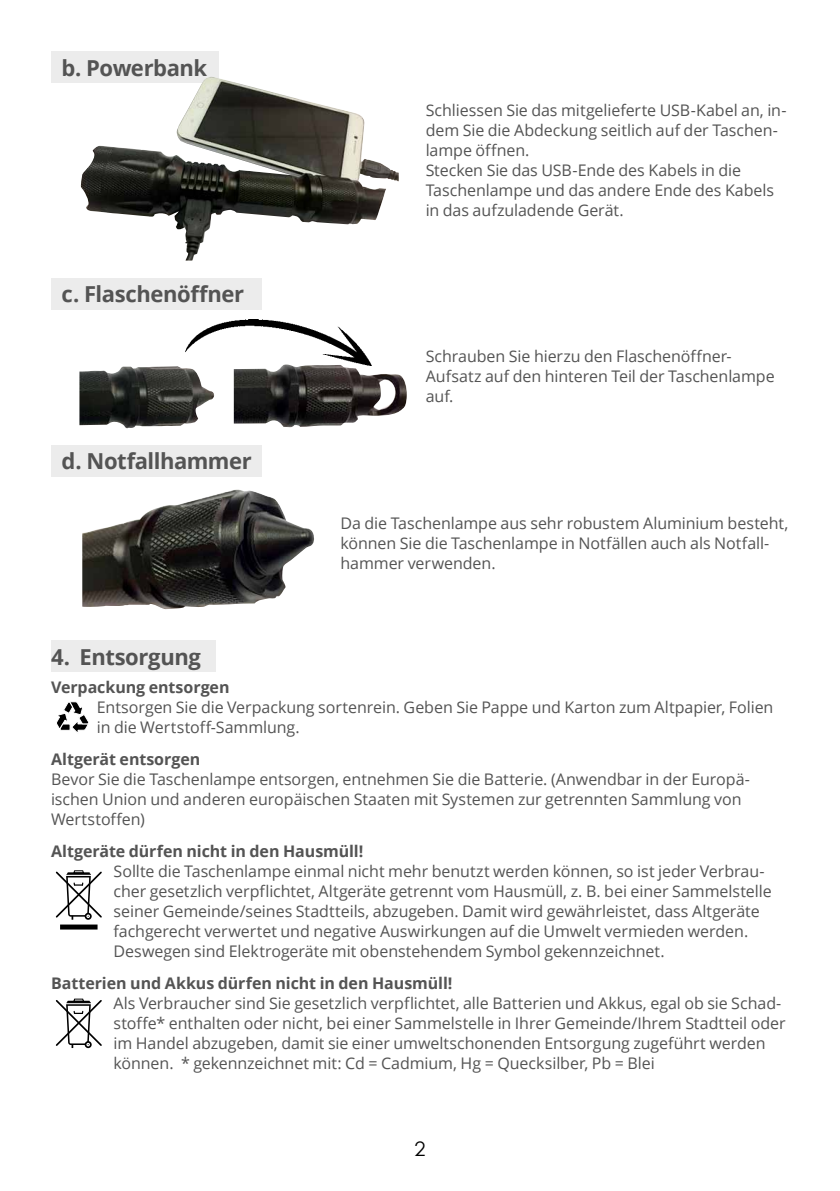
<style>
.page{position:relative;width:840px;height:1191px;background:#fff}
.page>*{position:absolute;margin:0;border:0;box-sizing:border-box;transform-origin:0 0}
.t1{font:700 22px "Open Sans";letter-spacing:-.02em;color:#545454}
.t2{font:20px "Century Gothic";color:#000}
.t3{font:16px/20px "Open Sans";letter-spacing:-.005em;color:#545454}
.t4{font:700 16px "Open Sans";letter-spacing:-.005em;color:#545454}
</style>
<div class="page">
<div style="left:51px;top:640px;width:164px;height:31px;background:#ececec"></div>
<div style="left:51px;top:445px;width:210px;height:31px;background:#ececec"></div>
<div style="left:51px;top:51px;width:167px;height:31px;background:#ececec"></div>
<div style="left:51px;top:278px;width:210px;height:31px;background:#ececec"></div>
<img style="left:185px;top:319px;width:186px;height:45px">
<img style="left:234px;top:364px;width:172px;height:63px">
<img style="left:79px;top:366px;width:135px;height:62px">
<img style="left:82px;top:489px;width:232px;height:121px">
<img style="left:80px;top:77px;width:212px;height:183px">
<svg style="left:57px;top:701px;width:32px;height:31px"></svg>
<svg style="left:55px;top:870px;width:47px;height:49px"></svg>
<div style="left:60px;top:924px;width:37px;height:5px;background:#000"></div>
<svg style="left:55px;top:998px;width:47px;height:50px"></svg>
<h1 class="t1" style="left:62px;top:52px;width:147px">b. Powerbank</h1>
<h1 class="t1" style="left:62px;top:279px;width:184px">c. Flaschenöffner</h1>
<h1 class="t1" style="left:62px;top:445px;width:192px">d. Notfallhammer</h1>
<p class="t3" style="left:425px;top:100px;width:362px">Schliessen Sie das mitgelieferte USB-Kabel an, in&shy;dem Sie die Abdeckung seitlich auf der Taschen&shy;lampe öffnen.<br>Stecken Sie das USB-Ende des Kabels in die Taschenlampe und das andere Ende des Kabels in das aufzuladende Gerät.</p>
<p class="t3" style="left:425px;top:346px;width:350px">Schrauben Sie hierzu den Flaschenöffner-<br>Aufsatz auf den hinteren Teil der Taschenlampe auf.</p>
<p class="t3" style="left:340px;top:512px;width:449px">Da die Taschenlampe aus sehr robustem Aluminium besteht, können Sie die Taschenlampe in Notfällen auch als Notfall&shy;hammer verwenden.</p>
<h1 class="t1" style="left:51px;top:641px;width:151px">4. Entsorgung</h1>
<p class="t4" style="left:51px;top:676px;width:180px">Verpackung entsorgen</p>
<p class="t3" style="left:97px;top:697px;width:677px">Entsorgen Sie die Verpackung sortenrein. Geben Sie Pappe und Karton zum Altpapier, Folien in die Wertstoff-Sammlung.</p>
<p class="t4" style="left:51px;top:748px;width:151px">Altgerät entsorgen</p>
<p class="t3" style="left:51px;top:769px;width:700px">Bevor Sie die Taschenlampe entsorgen, entnehmen Sie die Batterie. (Anwendbar in der Europä&shy;ischen Union und anderen europäischen Staaten mit Systemen zur getrennten Sammlung von<br>Wertstoffen)</p>
<p class="t4" style="left:51px;top:840px;width:314px">Altgeräte dürfen nicht in den Hausmüll!</p>
<p class="t3" style="left:113px;top:861px;width:659px">Sollte die Taschenlampe einmal nicht mehr benutzt werden können, so ist jeder Verbrau&shy;cher gesetzlich verpflichtet, Altgeräte getrennt vom Hausmüll, z. B. bei einer Sammelstelle seiner Gemeinde/seines Stadtteils, abzugeben. Damit wird gewährleistet, dass Altgeräte fachgerecht verwertet und negative Auswirkungen auf die Umwelt vermieden werden.<br>Deswegen sind Elektrogeräte mit obenstehendem Symbol gekennzeichnet.</p>
<p class="t4" style="left:51px;top:972px;width:403px">Batterien und Akkus dürfen nicht in den Hausmüll!</p>
<p class="t3" style="left:113px;top:993px;width:673px">Als Verbraucher sind Sie gesetzlich verpflichtet, alle Batterien und Akkus, egal ob sie Schad&shy;stoffe* enthalten oder nicht, bei einer Sammelstelle in Ihrer Gemeinde/Ihrem Stadtteil oder im Handel abzugeben, damit sie einer umweltschonenden Entsorgung zugeführt werden können. * gekennzeichnet mit: Cd = Cadmium, Hg = Quecksilber, Pb = Blei</p>
<p class="t2" style="left:414px;top:1135px;width:13px">2</p>
</div>
